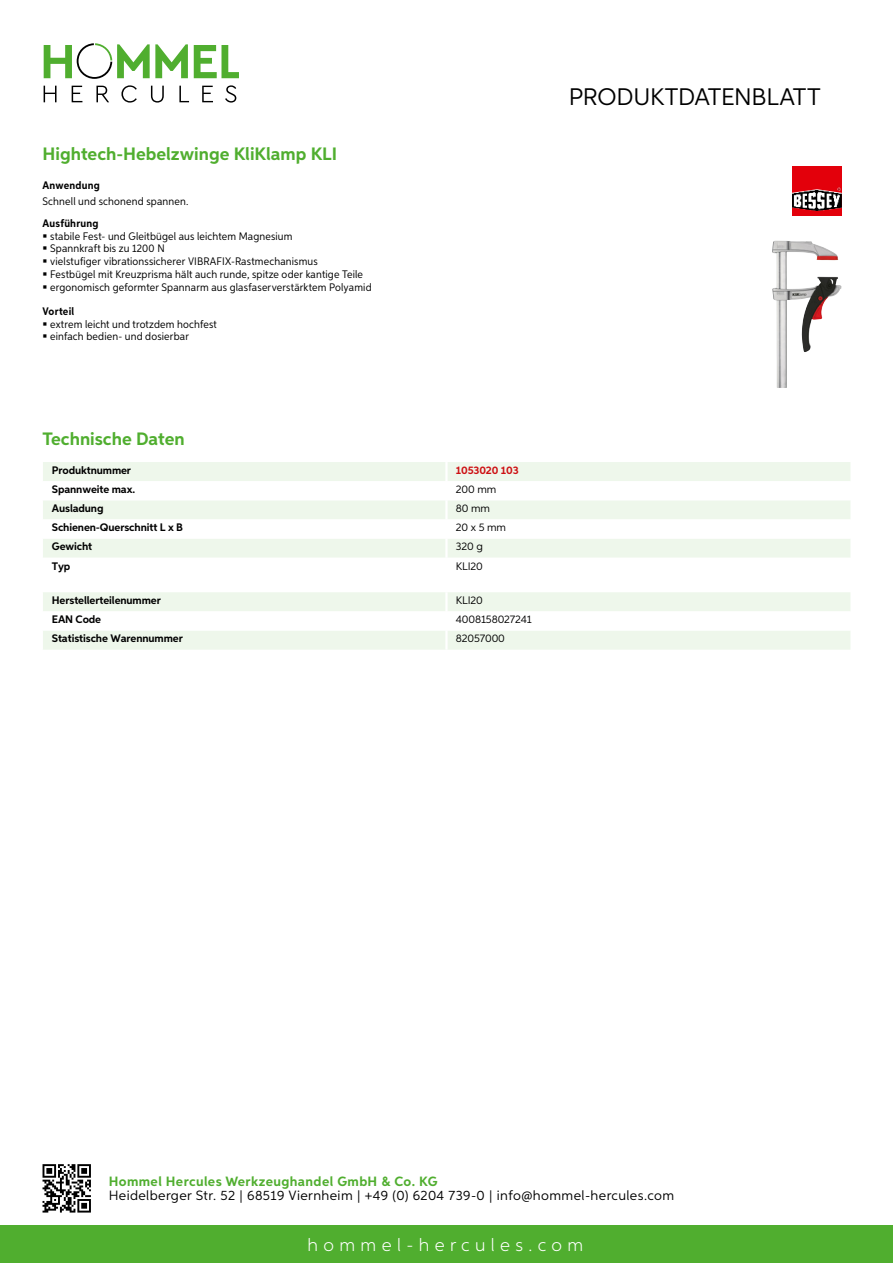
<style>
.page{position:relative;width:893px;height:1263px;background:#fff}
.page>*{position:absolute;margin:0;border:0;box-sizing:border-box;transform-origin:0 0}
.t1{font:24px "Aspira";letter-spacing:-.01em;color:#000}
.t2{font:700 18px "Aspira";color:#50ae2f}
.t3{font:300 18px "Aspira";letter-spacing:.3em;color:#fff}
.t4{font:13.5px "Aspira";letter-spacing:.03em;color:#000}
.t5{font:700 13.5px "Aspira";letter-spacing:.03em;color:#50ae2f}
.t6{font:10.95px/12.8px "Aspira Nar";letter-spacing:.015em;color:#000}
.t7{font:700 10.95px "Aspira";letter-spacing:-.01em;color:#000}
.t8{font:10.95px "Aspira";letter-spacing:-.01em;color:#000}
.t9{font:700 10.95px "Aspira Nar";letter-spacing:.02em;color:#000}
.t10{font:700 10.95px "Aspira";letter-spacing:-.01em;color:#cd1013}
</style>
<div class="page">
<div style="left:0;top:1226px;width:893px;height:37px;background:#50ae2f"></div>
<svg style="left:43px;top:1164px;width:48px;height:48px"></svg>
<svg style="left:194px;top:45px;width:45px;height:33px"></svg>
<svg style="left:44px;top:43px;width:144px;height:36px"></svg>
<svg style="left:44px;top:86px;width:13px;height:16px"></svg>
<svg style="left:72px;top:86px;width:10px;height:16px"></svg>
<svg style="left:96px;top:86px;width:13px;height:16px"></svg>
<svg style="left:121px;top:85px;width:16px;height:18px"></svg>
<svg style="left:151px;top:86px;width:13px;height:17px"></svg>
<svg style="left:179px;top:86px;width:10px;height:16px"></svg>
<svg style="left:202px;top:86px;width:11px;height:16px"></svg>
<svg style="left:225px;top:85px;width:11px;height:18px"></svg>
<div style="left:43px;top:462px;width:807px;height:19px;background:#eef7eb"></div>
<svg style="left:43px;top:501px;width:807px;height:57px;fill:#eef7eb"></svg>
<hr style="left:445px;top:462px;width:3px;height:19px;background:#fff">
<hr style="left:445px;top:500px;width:3px;height:19px;background:#fff">
<hr style="left:445px;top:519px;width:3px;height:20px;background:#fff">
<hr style="left:445px;top:539px;width:3px;height:19px;background:#fff">
<svg style="left:43px;top:592px;width:807px;height:58px"></svg>
<hr style="left:445px;top:630px;width:3px;height:20px;background:#fff">
<img style="left:772px;top:241px;width:69px;height:147px">
<div style="left:792px;top:166px;width:50px;height:50px;background:#e3000b"></div>
<img style="left:792px;top:188px;width:50px;height:23px">
<h2 class="t2" style="left:43px;top:142px;width:296px">Hightech-Hebelzwinge KliKlamp KLI</h2>
<p class="t9" style="left:43px;top:179px;width:59px">Anwendung</p>
<p class="t6" style="left:43px;top:194px;width:147px">Schnell und schonend spannen.</p>
<p class="t9" style="left:43px;top:216px;width:58px">Ausführung</p>
<p class="t6" style="left:50px;top:229px;width:323px">stabile Fest- und Gleitbügel aus leichtem Magnesium<br>Spannkraft bis zu 1200 N<br>vielstufiger vibrationssicherer VIBRAFIX-Rastmechanismus<br>Festbügel mit Kreuzprisma hält auch runde, spitze oder kantige Teile ergonomisch geformter Spannarm aus glasfaserverstärktem Polyamid</p>
<p class="t9" style="left:43px;top:304px;width:33px">Vorteil</p>
<p class="t6" style="left:50px;top:317px;width:168px">extrem leicht und trotzdem hochfest einfach bedien- und dosierbar</p>
<h2 class="t2" style="left:43px;top:428px;width:144px">Technische Daten</h2>
<p class="t7" style="left:52px;top:463px;width:81px">Produktnummer</p>
<p class="t10" style="left:456px;top:463px;width:64px">1053020 103</p>
<p class="t7" style="left:52px;top:483px;width:85px">Spannweite max.</p>
<p class="t8" style="left:456px;top:483px;width:42px">200 mm</p>
<p class="t7" style="left:52px;top:502px;width:53px">Ausladung</p>
<p class="t8" style="left:456px;top:502px;width:36px">80 mm</p>
<p class="t7" style="left:52px;top:521px;width:133px">Schienen-Querschnitt L x B</p>
<p class="t8" style="left:456px;top:521px;width:52px">20 x 5 mm</p>
<p class="t7" style="left:52px;top:540px;width:42px">Gewicht</p>
<p class="t8" style="left:456px;top:540px;width:29px">320 g</p>
<p class="t7" style="left:52px;top:559px;width:20px">Typ</p>
<p class="t8" style="left:456px;top:559px;width:28px">KLI20</p>
<p class="t7" style="left:52px;top:594px;width:111px">Herstellerteilenummer</p>
<p class="t8" style="left:456px;top:594px;width:28px">KLI20</p>
<p class="t7" style="left:52px;top:613px;width:51px">EAN Code</p>
<p class="t8" style="left:456px;top:613px;width:78px">4008158027241</p>
<p class="t7" style="left:52px;top:632px;width:132px">Statistische Warennummer</p>
<p class="t8" style="left:456px;top:632px;width:51px">82057000</p>
<h1 class="t1" style="left:569px;top:82px;width:253px">Produktdatenblatt</h1>
<p class="t5" style="left:109px;top:1172px;width:330px">Hommel Hercules Werkzeughandel GmbH &amp; Co. KG</p>
<p class="t4" style="left:109px;top:1187px;width:567px">Heidelberger Str. 52 | 68519 Viernheim | +49 (0) 6204 739-0 | info@hommel-hercules.com</p>
<h2 class="t3" style="left:307px;top:1234px;width:277px">hommel-hercules.com</h2>
</div>
